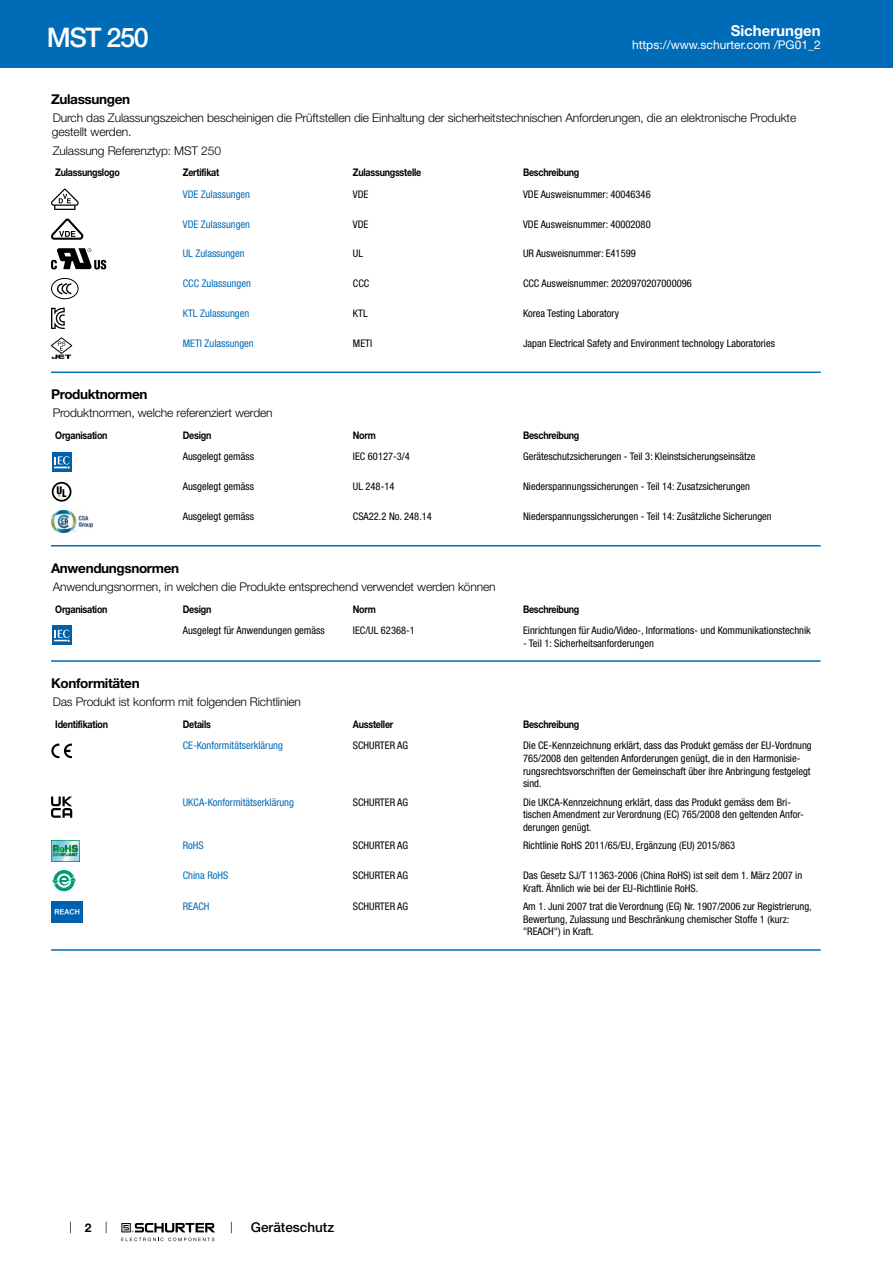
<style>
.page{position:relative;width:893px;height:1263px;background:#fff}
.page>*{position:absolute;margin:0;border:0;box-sizing:border-box;transform-origin:0 0}
.t1{font:500 27px "Helvetica Neue LT";letter-spacing:-.05em;color:#fff}
.t2{font:700 15px "Helvetica Neue LT";color:#fff}
.t3{font:700 13.5px "Helvetica Neue LT";letter-spacing:-.025em;color:#000}
.t4{font:500 13.5px "Helvetica Neue LT";color:#000}
.t5{font:300 12px/14.4px "Helvetica Neue LT";letter-spacing:-.01em;color:#000}
.t6{font:12px "Helvetica Neue LT";color:#fff}
.t7{font:700 12px "Helvetica Neue LT";color:#000}
.t8{font:condensed 10.5px/12.6px "Helvetica Neue LT";color:#000}
.t9{font:700 10.5px "Helvetica Neue LT";letter-spacing:-.025em;color:#000;scale:.85 1}
.t10{font:condensed 10.5px "Helvetica Neue LT";color:#006bb6}
</style>
<div class="page">
<svg style="left:70px;top:1221px;width:1px;height:12px"></svg>
<svg style="left:121px;top:1223px;width:94px;height:18px"></svg>
<div style="left:0;top:0;width:893px;height:68px;background:#006bb6"></div>
<svg style="left:51px;top:189px;width:28px;height:21px"></svg>
<svg style="left:51px;top:218px;width:32px;height:22px"></svg>
<svg style="left:51px;top:248px;width:55px;height:21px"></svg>
<div style="left:51px;top:278px;width:28px;height:21px;border:1px solid #000;border-radius:50%"></div>
<svg style="left:58px;top:283px;width:14px;height:12px"></svg>
<svg style="left:51px;top:308px;width:14px;height:21px"></svg>
<svg style="left:51px;top:337px;width:22px;height:22px"></svg>
<hr style="left:51px;top:372px;width:770px;height:1px;background:#006bb6">
<svg style="left:71px;top:452px;width:1px;height:20px"></svg>
<div style="left:52px;top:452px;width:19px;height:20px;background:#0060a9"></div>
<svg style="left:54px;top:456px;width:16px;height:13px"></svg>
<svg style="left:51px;top:481px;width:21px;height:14px"></svg>
<svg style="left:52px;top:482px;width:19px;height:20px"></svg>
<img style="left:51px;top:511px;width:42px;height:21px">
<hr style="left:51px;top:545px;width:770px;height:1px;background:#006bb6">
<svg style="left:52px;top:625px;width:20px;height:20px"></svg>
<div style="left:52px;top:626px;width:19px;height:19px;background:#0060a9"></div>
<svg style="left:54px;top:630px;width:16px;height:12px"></svg>
<hr style="left:51px;top:660px;width:770px;height:2px;background:#006bb6">
<svg style="left:51px;top:743px;width:21px;height:15px"></svg>
<svg style="left:51px;top:796px;width:21px;height:22px"></svg>
<img style="left:51px;top:840px;width:29px;height:21px">
<svg style="left:53px;top:870px;width:22px;height:21px"></svg>
<svg style="left:57px;top:873px;width:14px;height:15px"></svg>
<svg style="left:52px;top:876px;width:25px;height:9px"></svg>
<img style="left:51px;top:901px;width:32px;height:21px">
<hr style="left:51px;top:949px;width:770px;height:2px;background:#006bb6">
<h1 class="t1" style="left:47px;top:21px;width:103px">MST 250</h1>
<h2 class="t2" style="left:731px;top:21px;width:92px">Sicherungen</h2>
<p class="t6" style="left:632px;top:38px;width:190px">https://www.schurter.com /PG01_2</p>
<p class="t3" style="left:51px;top:91px;width:81px">Zulassungen</p>
<p class="t5" style="left:52px;top:110px;width:746px">Durch das Zulassungszeichen bescheinigen die Prüftstellen die Einhaltung der sicherheitstechnischen Anforderungen, die an elektronische Produkte gestellt werden.</p>
<p class="t5" style="left:53px;top:143px;width:170px">Zulassung Referenztyp: MST 250</p>
<p class="t9" style="left:55px;top:166px;width:78px">Zulassungslogo</p>
<p class="t9" style="left:183px;top:166px;width:44px">Zertifikat</p>
<p class="t9" style="left:353px;top:166px;width:82px">Zulassungsstelle</p>
<p class="t9" style="left:523px;top:166px;width:68px">Beschreibung</p>
<p class="t10" style="left:183px;top:188px;width:69px">VDE Zulassungen</p>
<p class="t8" style="left:353px;top:188px;width:17px">VDE</p>
<p class="t8" style="left:523px;top:188px;width:129px">VDE Ausweisnummer: 40046346</p>
<p class="t10" style="left:183px;top:218px;width:69px">VDE Zulassungen</p>
<p class="t8" style="left:353px;top:217px;width:17px">VDE</p>
<p class="t8" style="left:523px;top:217px;width:129px">VDE Ausweisnummer: 40002080</p>
<p class="t10" style="left:183px;top:248px;width:63px">UL Zulassungen</p>
<p class="t8" style="left:353px;top:247px;width:12px">UL</p>
<p class="t8" style="left:523px;top:247px;width:114px">UR Ausweisnummer: E41599</p>
<p class="t10" style="left:183px;top:277px;width:70px">CCC Zulassungen</p>
<p class="t8" style="left:353px;top:277px;width:18px">CCC</p>
<p class="t8" style="left:523px;top:277px;width:170px">CCC Ausweisnummer: 2020970207000096</p>
<p class="t10" style="left:183px;top:307px;width:68px">KTL Zulassungen</p>
<p class="t8" style="left:353px;top:307px;width:16px">KTL</p>
<p class="t8" style="left:523px;top:307px;width:98px">Korea Testing Laboratory</p>
<p class="t10" style="left:183px;top:337px;width:72px">METI Zulassungen</p>
<p class="t8" style="left:353px;top:337px;width:21px">METI</p>
<p class="t8" style="left:523px;top:337px;width:253px">Japan Electrical Safety and Environment technology Laboratories</p>
<p class="t3" style="left:51px;top:386px;width:98px">Produktnormen</p>
<p class="t5" style="left:53px;top:405px;width:221px">Produktnormen, welche referenziert werden</p>
<p class="t9" style="left:55px;top:429px;width:63px">Organisation</p>
<p class="t9" style="left:183px;top:429px;width:35px">Design</p>
<p class="t9" style="left:353px;top:429px;width:29px">Norm</p>
<p class="t9" style="left:523px;top:429px;width:68px">Beschreibung</p>
<p class="t8" style="left:183px;top:450px;width:73px">Ausgelegt gemäss</p>
<p class="t8" style="left:353px;top:450px;width:58px">IEC 60127-3/4</p>
<p class="t8" style="left:523px;top:450px;width:234px">Geräteschutzsicherungen - Teil 3: Kleinstsicherungseinsätze</p>
<p class="t8" style="left:183px;top:480px;width:73px">Ausgelegt gemäss</p>
<p class="t8" style="left:353px;top:480px;width:43px">UL 248-14</p>
<p class="t8" style="left:523px;top:480px;width:229px">Niederspannungssicherungen - Teil 14: Zusatzsicherungen</p>
<p class="t8" style="left:183px;top:510px;width:73px">Ausgelegt gemäss</p>
<p class="t8" style="left:353px;top:510px;width:80px">CSA22.2 No. 248.14</p>
<p class="t8" style="left:523px;top:510px;width:250px">Niederspannungssicherungen - Teil 14: Zusätzliche Sicherungen</p>
<p class="t3" style="left:51px;top:559px;width:130px">Anwendungsnormen</p>
<p class="t5" style="left:53px;top:579px;width:444px">Anwendungsnormen, in welchen die Produkte entsprechend verwendet werden können</p>
<p class="t9" style="left:55px;top:602px;width:63px">Organisation</p>
<p class="t9" style="left:183px;top:602px;width:35px">Design</p>
<p class="t9" style="left:353px;top:602px;width:29px">Norm</p>
<p class="t9" style="left:523px;top:602px;width:68px">Beschreibung</p>
<p class="t8" style="left:183px;top:624px;width:143px">Ausgelegt für Anwendungen gemäss</p>
<p class="t8" style="left:353px;top:624px;width:63px">IEC/UL 62368-1</p>
<p class="t8" style="left:523px;top:624px;width:289px">Einrichtungen für Audio/Video-, Informations- und Kommunikationstechnik</p>
<p class="t8" style="left:523px;top:636px;width:132px">- Teil 1: Sicherheitsanforderungen</p>
<p class="t3" style="left:51px;top:675px;width:90px">Konformitäten</p>
<p class="t5" style="left:53px;top:694px;width:250px">Das Produkt ist konform mit folgenden Richtlinien</p>
<p class="t9" style="left:55px;top:718px;width:64px">Identifikation</p>
<p class="t9" style="left:183px;top:718px;width:35px">Details</p>
<p class="t9" style="left:353px;top:718px;width:49px">Aussteller</p>
<p class="t9" style="left:523px;top:718px;width:68px">Beschreibung</p>
<p class="t10" style="left:183px;top:740px;width:102px">CE-Konformitätserklärung</p>
<p class="t8" style="left:353px;top:739px;width:57px">SCHURTER AG</p>
<p class="t8" style="left:523px;top:739px;width:290px">Die CE-Kennzeichnung erklärt, dass das Produkt gemäss der EU-Vordnung 765/2008 den geltenden Anforderungen genügt, die in den Harmonisie&shy;rungsrechtsvorschriften der Gemeinschaft über ihre Anbringung festgelegt sind.</p>
<p class="t10" style="left:183px;top:796px;width:113px">UKCA-Konformitätserklärung</p>
<p class="t8" style="left:353px;top:795px;width:57px">SCHURTER AG</p>
<p class="t8" style="left:523px;top:795px;width:282px">Die UKCA-Kennzeichnung erklärt, dass das Produkt gemäss dem Bri&shy;tischen Amendment zur Verordnung (EC) 765/2008 den geltenden Anfor&shy;derungen genügt.</p>
<p class="t10" style="left:183px;top:839px;width:22px">RoHS</p>
<p class="t8" style="left:353px;top:839px;width:57px">SCHURTER AG</p>
<p class="t8" style="left:523px;top:839px;width:214px">Richtlinie RoHS 2011/65/EU, Ergänzung (EU) 2015/863</p>
<p class="t10" style="left:183px;top:869px;width:47px">China RoHS</p>
<p class="t8" style="left:353px;top:869px;width:57px">SCHURTER AG</p>
<p class="t8" style="left:523px;top:869px;width:281px">Das Gesetz SJ/T 11363-2006 (China RoHS) ist seit dem 1. März 2007 in<br>Kraft. Ähnlich wie bei der EU-Richtlinie RoHS.</p>
<p class="t10" style="left:183px;top:900px;width:28px">REACH</p>
<p class="t8" style="left:353px;top:900px;width:57px">SCHURTER AG</p>
<p class="t8" style="left:523px;top:900px;width:290px">Am 1. Juni 2007 trat die Verordnung (EG) Nr. 1907/2006 zur Registrierung,<br>Bewertung, Zulassung und Beschränkung chemischer Stoffe 1 (kurz: "REACH") in Kraft.</p>
<p class="t7" style="left:85px;top:1220px;width:8px">2</p>
<p class="t4" style="left:251px;top:1219px;width:85px">Geräteschutz</p>
</div>
